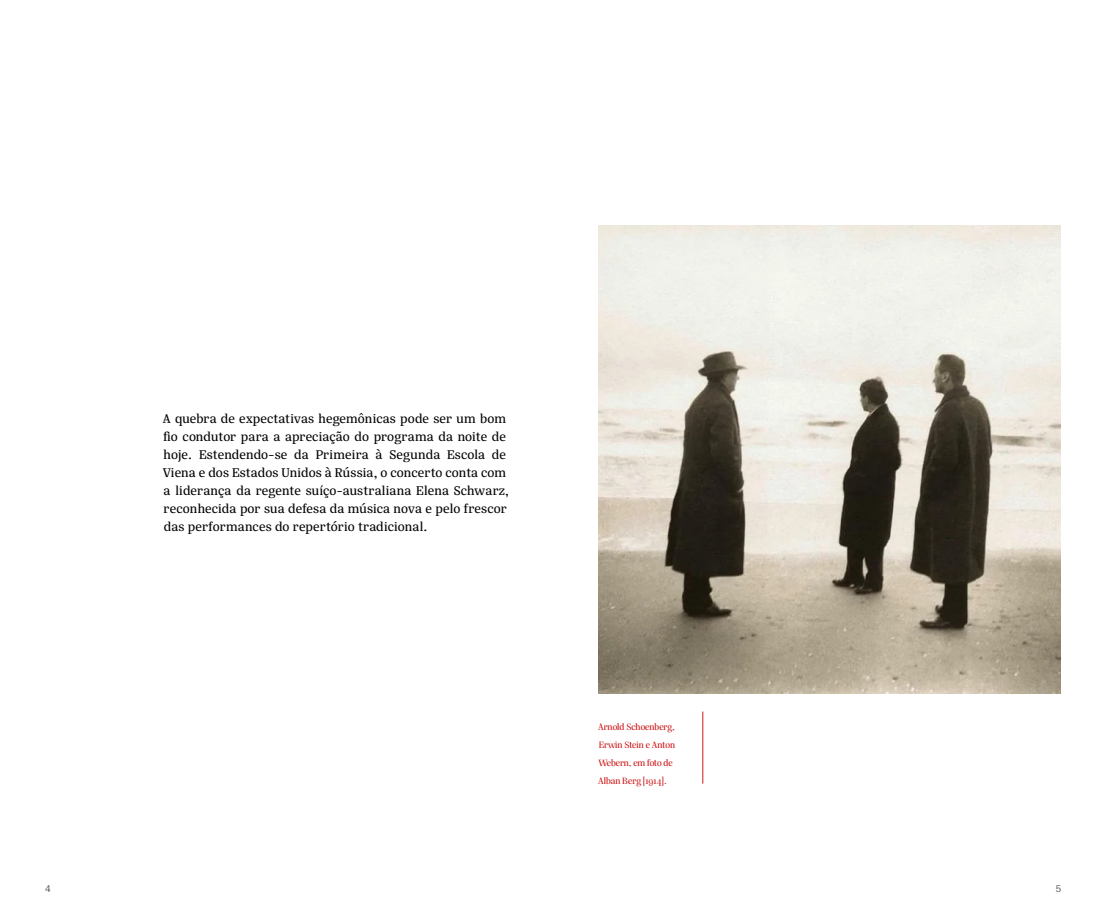
<style>
.page{position:relative;width:1106px;height:922px;background:#fff}
.page>*{position:absolute;margin:0;border:0;box-sizing:border-box;transform-origin:0 0}
.t1{font:13.75px/18px "Silva Text";letter-spacing:.01em;color:#000}
.t2{font:10px/18px "Silva Display";color:#cd1719}
.t3{font:10px "Gal Gothic Variable Roman";color:#575756}
</style>
<div class="page">
<img style="left:598px;top:225px;width:463px;height:468px">
<hr style="left:702px;top:711px;width:1px;height:72px;background:#cd1719">
<p class="t1" style="left:163px;top:411px;width:348px">A quebra de expectativas hegemônicas pode ser um bom fio condutor para a apreciação do programa da noite de hoje. Estendendo-se da Primeira à Segunda Escola de Viena e dos Estados Unidos à Rússia, o concerto conta com a liderança da regente suíço-australiana Elena Schwarz, reconhecida por sua defesa da música nova e pelo frescor das performances do repertório tradicional.</p>
<p class="t2" style="left:598px;top:718px;width:78px">Arnold Schoenberg,<br>Erwin Stein e Anton<br>Webern, em foto de<br>Alban Berg [1914].</p>
<p class="t3" style="left:45px;top:882px;width:7px">4</p>
<p class="t3" style="left:1055px;top:882px;width:7px">5</p>
</div>
